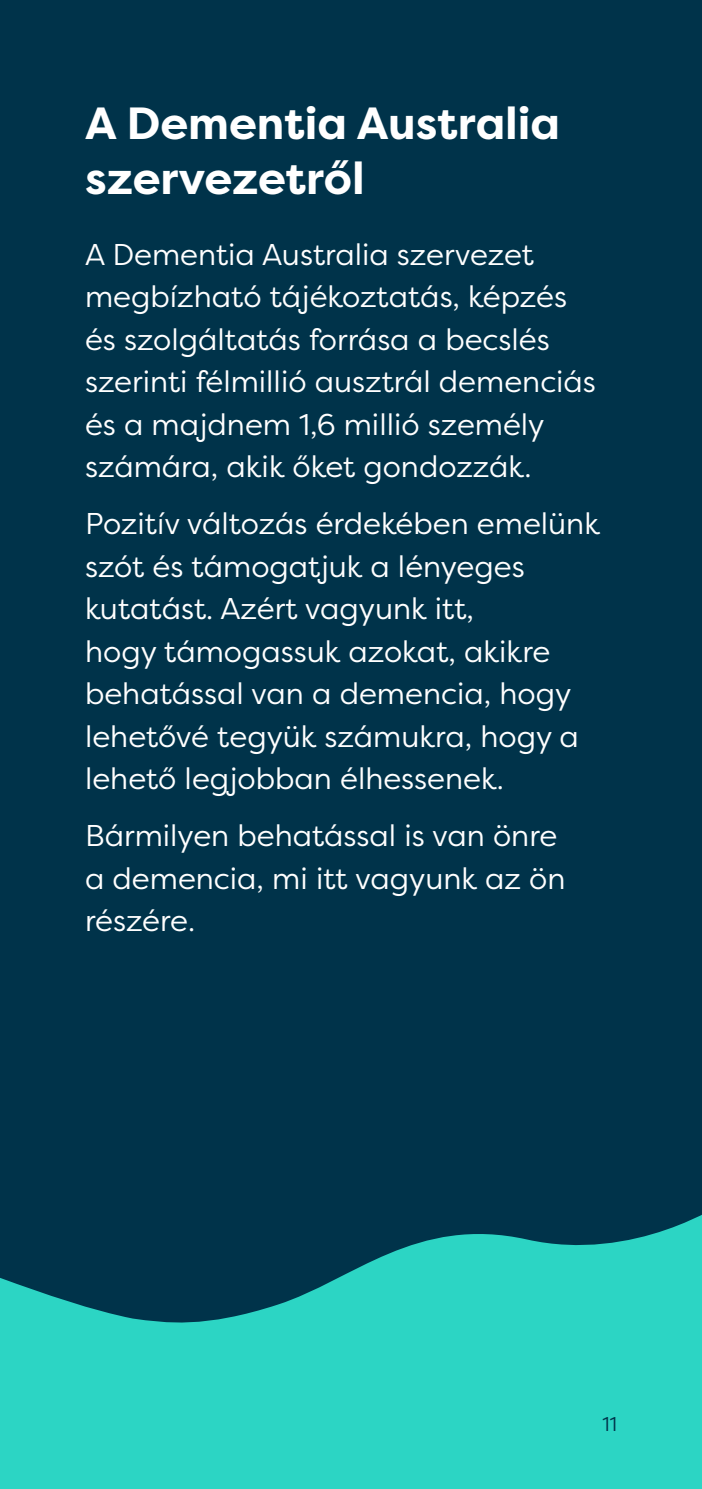
<style>
.page{position:relative;width:702px;height:1489px;background:#fff}
.page>*{position:absolute;margin:0;border:0;box-sizing:border-box;transform-origin:0 0}
.t1{font:700 45px/55px "Filson Pro";color:#fff}
.t2{font:30px/42.5px "Filson Pro";color:#fff}
.t3{font:20px "Filson Pro";color:#00334a}
</style>
<div class="page">
<div style="left:0;top:1166px;width:702px;height:322px;background:#2cd5c4"></div>
<div style="left:1px;top:0;width:701px;height:1323px;background:#00334a"></div>
<img style="left:0;top:0;width:1px;height:1488px">
<h1 class="t1" style="left:85px;top:96px;width:476px">A Dementia Australia szervezetről</h1>
<p class="t2" style="left:85px;top:232px;width:512px">A Dementia Australia szervezet megbízható tájékoztatás, képzés és szolgáltatás forrása a becslés szerinti félmillió ausztrál demenciás és a majdnem 1,6 millió személy számára, akik őket gondozzák.</p>
<p class="t2" style="left:85px;top:501px;width:516px">Pozitív változás érdekében emelünk szót és támogatjuk a lényeges kutatást. Azért vagyunk itt,<br>hogy támogassuk azokat, akikre behatással van a demencia, hogy lehetővé tegyük számukra, hogy a lehető legjobban élhessenek.</p>
<p class="t2" style="left:85px;top:813px;width:482px">Bármilyen behatással is van önre a demencia, mi itt vagyunk az ön részére.</p>
<p class="t3" style="left:602px;top:1410px;width:16px">11</p>
</div>
